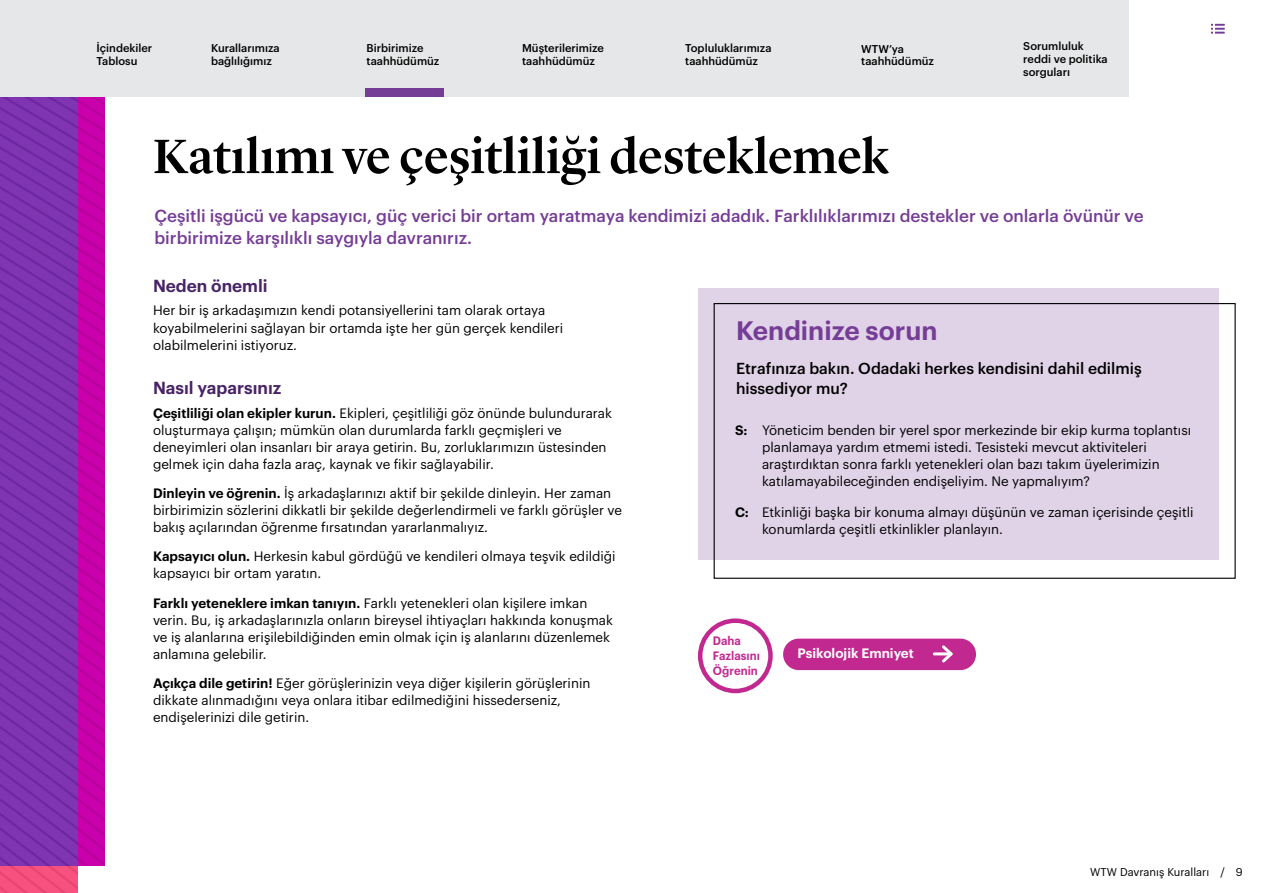
<style>
.page{position:relative;width:1263px;height:893px;background:#fff}
.page>*{position:absolute;margin:0;border:0;box-sizing:border-box;transform-origin:0 0}
.t1{font:500 50.1px "Lyon Display";color:#000}
.t2{font:600 26.1px "Graphik";color:#763d97}
.t3{font:500 17.1px/21.6px "Graphik";color:#763d97}
.t4{font:600 17.1px "Graphik";color:#482366}
.t5{font:500 15.6px/20.1px "Graphik";color:#000}
.t6{font:13.35px/17.1px "Graphik";color:#000}
.t7{font:600 13.35px "Graphik";color:#fff}
.t8{font:600 12px/15px "Graphik";color:#c22990;scale:.95 1}
.t9{font:500 11.1px/12.6px "Graphik";color:#000}
.t10{font:11.1px "Graphik";color:#000}
.s1{font-weight:600}
</style>
<div class="page">
<div style="left:698px;top:288px;width:521px;height:271px;background:#e0d2e7"></div>
<svg style="left:0;top:96px;width:105px;height:797px;background:#9029ac"></svg>
<div style="left:714px;top:303px;width:522px;height:276px;border:1px solid #000"></div>
<div style="left:783px;top:639px;width:193px;height:31px;background:#c22990;border-radius:16px"></div>
<hr style="left:934px;top:652px;width:17px;height:3px;background:#fff">
<svg style="left:939px;top:645px;width:14px;height:18px"></svg>
<div style="left:698px;top:618px;width:75px;height:75px;border:4px solid #c22990;border-radius:50%"></div>
<svg style="left:1211px;top:24px;width:14px;height:10px"></svg>
<div style="left:0;top:0;width:1128px;height:96px;background:#e6e7e8"></div>
<div style="left:365px;top:88px;width:79px;height:8px;background:#763d97"></div>
<p class="t9" style="left:685px;top:41px;width:88px">Topluluklarımıza taahhüdümüz</p>
<p class="t9" style="left:1023px;top:39px;width:86px">Sorumluluk reddi ve politika sorguları</p>
<p class="t9" style="left:95px;top:41px;width:101px">İçindekiler Tablosu</p>
<p class="t9" style="left:365px;top:41px;width:74px">Birbirimize taahhüdümüz</p>
<p class="t9" style="left:521px;top:41px;width:83px">Müşterilerimize taahhüdümüz</p>
<p class="t9" style="left:684px;top:41px;width:88px">Topluluklarımıza taahhüdümüz</p>
<p class="t9" style="left:1022px;top:41px;width:62px">Sorumluluk<br>Reddi</p>
<p class="t9" style="left:97px;top:41px;width:57px">İçindekiler<br>Tablosu</p>
<p class="t9" style="left:367px;top:41px;width:74px">Birbirimize taahhüdümüz</p>
<p class="t9" style="left:522px;top:41px;width:83px">Müşterilerimize taahhüdümüz</p>
<p class="t9" style="left:861px;top:41px;width:74px">WTW’ya taahhüdümüz</p>
<p class="t9" style="left:210px;top:41px;width:70px">Kurallarımıza bağlılığımız</p>
<p class="t9" style="left:211px;top:41px;width:70px">Kurallarımıza bağlılığımız</p>
<h1 class="t1" style="left:153px;top:119px;width:737px">Katılımı ve çeşitliliği desteklemek</h1>
<p class="t3" style="left:154px;top:204px;width:991px">Çeşitli işgücü ve kapsayıcı, güç verici bir ortam yaratmaya kendimizi adadık. Farklılıklarımızı destekler ve onlarla övünür ve birbirimize karşılıklı saygıyla davranırız.</p>
<p class="t4" style="left:153px;top:272px;width:116px">Neden önemli</p>
<p class="t6" style="left:153px;top:301px;width:412px">Her bir iş arkadaşımızın kendi potansiyellerini tam olarak ortaya koyabilmelerini sağlayan bir ortamda işte her gün gerçek kendileri olabilmelerini istiyoruz.</p>
<p class="t4" style="left:153px;top:374px;width:130px">Nasıl yaparsınız</p>
<p class="t6" style="left:153px;top:403px;width:460px"><span class="s1">Çeşitliliği olan ekipler kurun.</span> Ekipleri, çeşitliliği göz önünde bulundurarak oluşturmaya çalışın; mümkün olan durumlarda farklı geçmişleri ve deneyimleri olan insanları bir araya getirin. Bu, zorluklarımızın üstesinden gelmek için daha fazla araç, kaynak ve fikir sağlayabilir.</p>
<p class="t6" style="left:153px;top:483px;width:471px"><span class="s1">Dinleyin ve öğrenin.</span> İş arkadaşlarınızı aktif bir şekilde dinleyin. Her zaman birbirimizin sözlerini dikkatli bir şekilde değerlendirmeli ve farklı görüşler ve bakış açılarından öğrenme fırsatından yararlanmalıyız.</p>
<p class="t6" style="left:153px;top:547px;width:464px"><span class="s1">Kapsayıcı olun.</span> Herkesin kabul gördüğü ve kendileri olmaya teşvik edildiği kapsayıcı bir ortam yaratın.</p>
<p class="t6" style="left:153px;top:593px;width:461px"><span class="s1">Farklı yeteneklere imkan tanıyın.</span> Farklı yetenekleri olan kişilere imkan verin. Bu, iş arkadaşlarınızla onların bireysel ihtiyaçları hakkında konuşmak ve iş alanlarına erişilebildiğinden emin olmak için iş alanlarını düzenlemek anlamına gelebilir.</p>
<p class="t6" style="left:153px;top:673px;width:439px"><span class="s1">Açıkça dile getirin!</span> Eğer görüşlerinizin veya diğer kişilerin görüşlerinin dikkate alınmadığını veya onlara itibar edilmediğini hissederseniz, endişelerinizi dile getirin.</p>
<h2 class="t2" style="left:736px;top:311px;width:203px">Kendinize sorun</h2>
<p class="t5" style="left:736px;top:357px;width:407px">Etrafınıza bakın. Odadaki herkes kendisini dahil edilmiş hissediyor mu?</p>
<p class="t6" style="left:762px;top:420px;width:431px;text-indent:-27px"><span class="s1">S:</span> Yöneticim benden bir yerel spor merkezinde bir ekip kurma toplantısı planlamaya yardım etmemi istedi. Tesisteki mevcut aktiviteleri araştırdıktan sonra farklı yetenekleri olan bazı takım üyelerimizin katılamayabileceğinden endişeliyim. Ne yapmalıyım?</p>
<p class="t6" style="left:762px;top:502px;width:433px;text-indent:-27px"><span class="s1">C:</span> Etkinliği başka bir konuma almayı düşünün ve zaman içerisinde çeşitli konumlarda çeşitli etkinlikler planlayın.</p>
<p class="t8" style="left:713px;top:632px;width:51px">Daha<br>Fazlasını<br>Öğrenin</p>
<p class="t7" style="left:797px;top:643px;width:118px">Psikolojik Emniyet</p>
<p class="t10" style="left:1090px;top:863px;width:154px">WTW Davranış Kuralları / 9</p>
</div>
